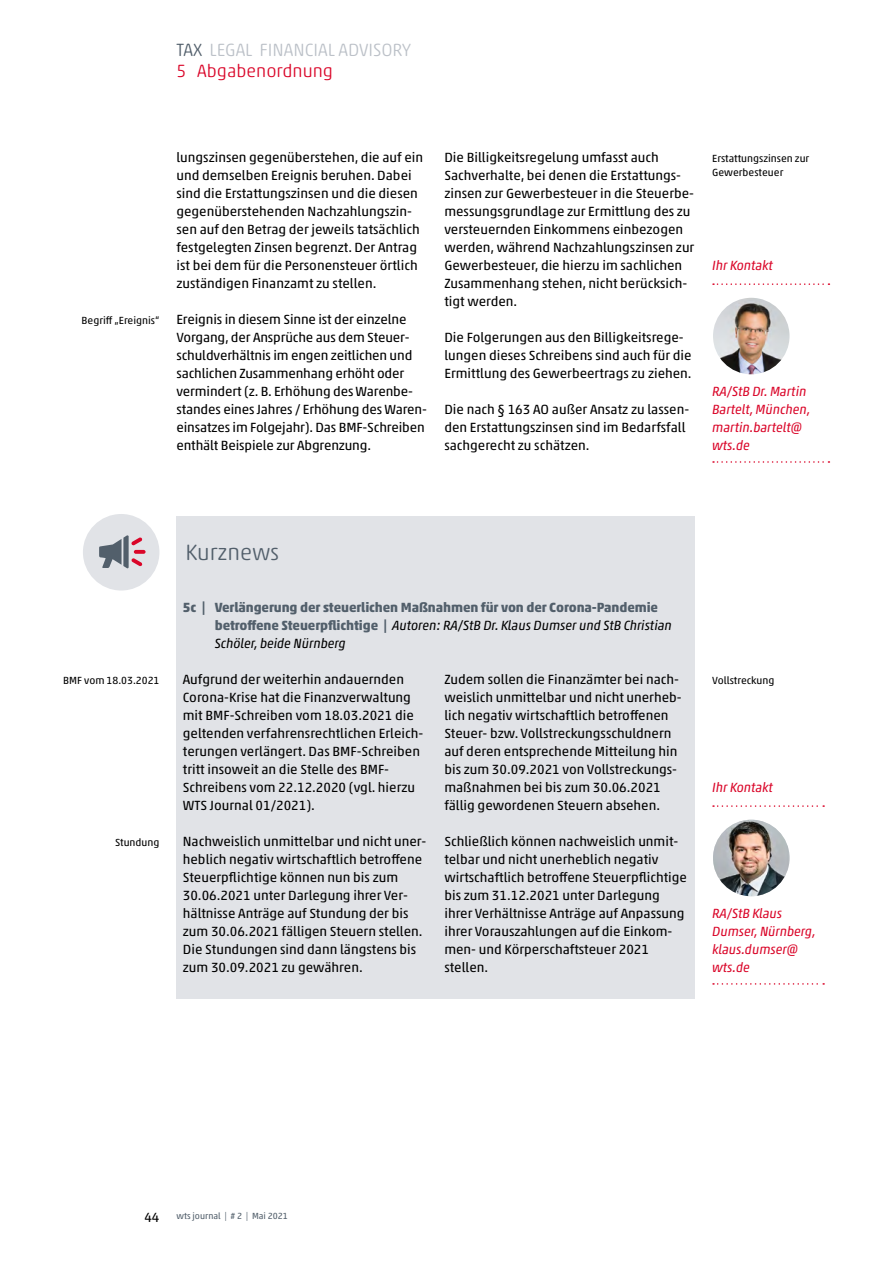
<style>
.page{position:relative;width:893px;height:1263px;background:#fff}
.page>*{position:absolute;margin:0;border:0;box-sizing:border-box;transform-origin:0 0}
.TAX_LEGAL_CONSULTING{font:300 22.5px "Akko Rounded Pro";color:#525f6b}
.TAX_LEGAL_CONSULTING-2{font:300 18px "Akko Rounded Pro";color:#bcc1c8}
.Seitenheadline_rot{font:300 18px "Akko Rounded Pro";color:#da0629}
.Fließtext{font:13.5px/18px "Akko Pro";color:#000}
.Zwischenüberschrift{font:700 13.5px/18px "Akko Pro";letter-spacing:-.005em;color:#525f6b}
.Kontakt{font:italic 13.5px/18px "Akko Pro";letter-spacing:-.01em;color:#da0629}
.Marginalie_rechtsbue{font:10.5px/13.5px "Akko Pro";color:#000}
.t1{font:9px "Akko Pro";color:#525f6b}
.s1{color:#525f6b}
.s2{font-weight:400;font-style:italic;color:#000}
</style>
<div class="page">
<div style="left:176px;top:516px;width:519px;height:482px;background:#e1e3e7"></div>
<div style="left:83px;top:514px;width:76px;height:76px;background:#e1e3e7;border-radius:50%"></div>
<svg style="left:99px;top:535px;width:47px;height:34px"></svg>
<img style="left:713px;top:820px;width:76px;height:76px;border-radius:38px">
<svg style="left:713px;top:805px;width:111px;height:2px"></svg>
<svg style="left:713px;top:983px;width:111px;height:2px"></svg>
<img style="left:713px;top:298px;width:76px;height:76px;border-radius:38px">
<svg style="left:713px;top:283px;width:116px;height:2px"></svg>
<svg style="left:713px;top:461px;width:116px;height:2px"></svg>
<p class="TAX_LEGAL_CONSULTING-2" style="left:176px;top:39px;width:236px"><span class="s1">TAX</span> LEGAL FINANCIAL ADVISORY</p>
<p class="Seitenheadline_rot" style="left:176px;top:60px;width:158px">5 Abgabenordnung</p>
<p class="Marginalie_rechtsbue" style="left:82px;top:314px;width:79px">Begriff „Ereignis“</p>
<p class="Fließtext" style="left:176px;top:148px;width:248px">lungszinsen gegenüberstehen, die auf ein und demselben Ereignis beruhen. Dabei sind die Erstattungszinsen und die diesen gegenüberstehenden Nachzahlungszin&shy;sen auf den Betrag der jeweils tatsächlich festgelegten Zinsen begrenzt. Der Antrag ist bei dem für die Personensteuer örtlich zuständigen Finanzamt zu stellen.</p>
<p class="Fließtext" style="left:176px;top:310px;width:252px">Ereignis in diesem Sinne ist der einzelne Vorgang, der Ansprüche aus dem Steuer&shy;schuldverhältnis im engen zeitlichen und sachlichen Zusammenhang erhöht oder vermindert (z. B. Erhöhung des Warenbe&shy;standes eines Jahres / Erhöhung des Waren&shy;einsatzes im Folgejahr). Das BMF-Schreiben enthält Beispiele zur Abgrenzung.</p>
<p class="Fließtext" style="left:444px;top:148px;width:252px">Die Billigkeitsregelung umfasst auch Sachverhalte, bei denen die Erstattungs&shy;zinsen zur Gewerbesteuer in die Steuerbe&shy;messungsgrundlage zur Ermittlung des zu versteuernden Einkommens einbezogen werden, während Nachzahlungszinsen zur Gewerbesteuer, die hierzu im sachlichen Zusammenhang stehen, nicht berücksich&shy;tigt werden.</p>
<p class="Fließtext" style="left:444px;top:328px;width:249px">Die Folgerungen aus den Billigkeitsrege&shy;lungen dieses Schreibens sind auch für die<br>Ermittlung des Gewerbeertrags zu ziehen.</p>
<p class="Fließtext" style="left:444px;top:400px;width:246px">Die nach § 163 AO außer Ansatz zu lassen&shy;den Erstattungszinsen sind im Bedarfsfall sachgerecht zu schätzen.</p>
<p class="Marginalie_rechtsbue" style="left:712px;top:152px;width:99px">Erstattungszinsen zur<br>Gewerbesteuer</p>
<p class="Kontakt" style="left:712px;top:256px;width:62px">Ihr Kontakt</p>
<p class="Kontakt" style="left:712px;top:382px;width:96px">RA/StB Dr. Martin</p>
<p class="Kontakt" style="left:712px;top:400px;width:100px">Bartelt, München,</p>
<p class="Kontakt" style="left:712px;top:418px;width:92px">martin.bartelt@</p>
<p class="Kontakt" style="left:712px;top:436px;width:39px">wts.de</p>
<p class="Marginalie_rechtsbue" style="left:63px;top:674px;width:98px">BMF vom 18.03.2021</p>
<p class="Marginalie_rechtsbue" style="left:115px;top:836px;width:46px">Stundung</p>
<p class="TAX_LEGAL_CONSULTING" style="left:185px;top:539px;width:96px">Kurznews</p>
<p class="Zwischenüberschrift" style="left:215px;top:598px;width:459px;text-indent:-32px">5c | Verlängerung der steuerlichen Maßnahmen für von der Corona-Pandemie betroffene Steuerpflichtige | <span class="s2">Autoren: RA/StB Dr. Klaus Dumser und StB Christian<br>Schöler, beide Nürnberg</span></p>
<p class="Fließtext" style="left:183px;top:670px;width:242px">Aufgrund der weiterhin andauernden Corona-Krise hat die Finanzverwaltung mit BMF-Schreiben vom 18.03.2021 die geltenden verfahrensrechtlichen Erleich&shy;terungen verlängert. Das BMF-Schreiben tritt insoweit an die Stelle des BMF-Schreibens vom 22.12.2020 (vgl. hierzu WTS Journal 01/2021).</p>
<p class="Fließtext" style="left:183px;top:832px;width:245px">Nachweislich unmittelbar und nicht uner&shy;heblich negativ wirtschaftlich betroffene Steuerpflichtige können nun bis zum 30.06.2021 unter Darlegung ihrer Ver&shy;hältnisse Anträge auf Stundung der bis zum 30.06.2021 fälligen Steuern stellen.<br>Die Stundungen sind dann längstens bis zum 30.09.2021 zu gewähren.</p>
<p class="Fließtext" style="left:444px;top:670px;width:239px">Zudem sollen die Finanzämter bei nach&shy;weislich unmittelbar und nicht unerheb&shy;lich negativ wirtschaftlich betroffenen Steuer- bzw. Vollstreckungsschuldnern auf deren entsprechende Mitteilung hin bis zum 30.09.2021 von Vollstreckungs&shy;maßnahmen bei bis zum 30.06.2021 fällig gewordenen Steuern absehen.</p>
<p class="Fließtext" style="left:444px;top:832px;width:244px">Schließlich können nachweislich unmit&shy;telbar und nicht unerheblich negativ wirtschaftlich betroffene Steuerpflichtige bis zum 31.12.2021 unter Darlegung ihrer Verhältnisse Anträge auf Anpassung ihrer Vorauszahlungen auf die Einkom&shy;men- und Körperschaftsteuer 2021 stellen.</p>
<p class="Marginalie_rechtsbue" style="left:712px;top:674px;width:64px">Vollstreckung</p>
<p class="Kontakt" style="left:712px;top:778px;width:62px">Ihr Kontakt</p>
<p class="Kontakt" style="left:712px;top:904px;width:72px">RA/StB Klaus</p>
<p class="Kontakt" style="left:712px;top:922px;width:105px">Dumser, Nürnberg, klaus.dumser@</p>
<p class="Kontakt" style="left:712px;top:958px;width:39px">wts.de</p>
<p class="Fließtext" style="left:144px;top:1208px;width:17px">44</p>
<p class="t1" style="left:176px;top:1210px;width:113px">wts journal | # 2 | Mai 2021</p>
</div>
